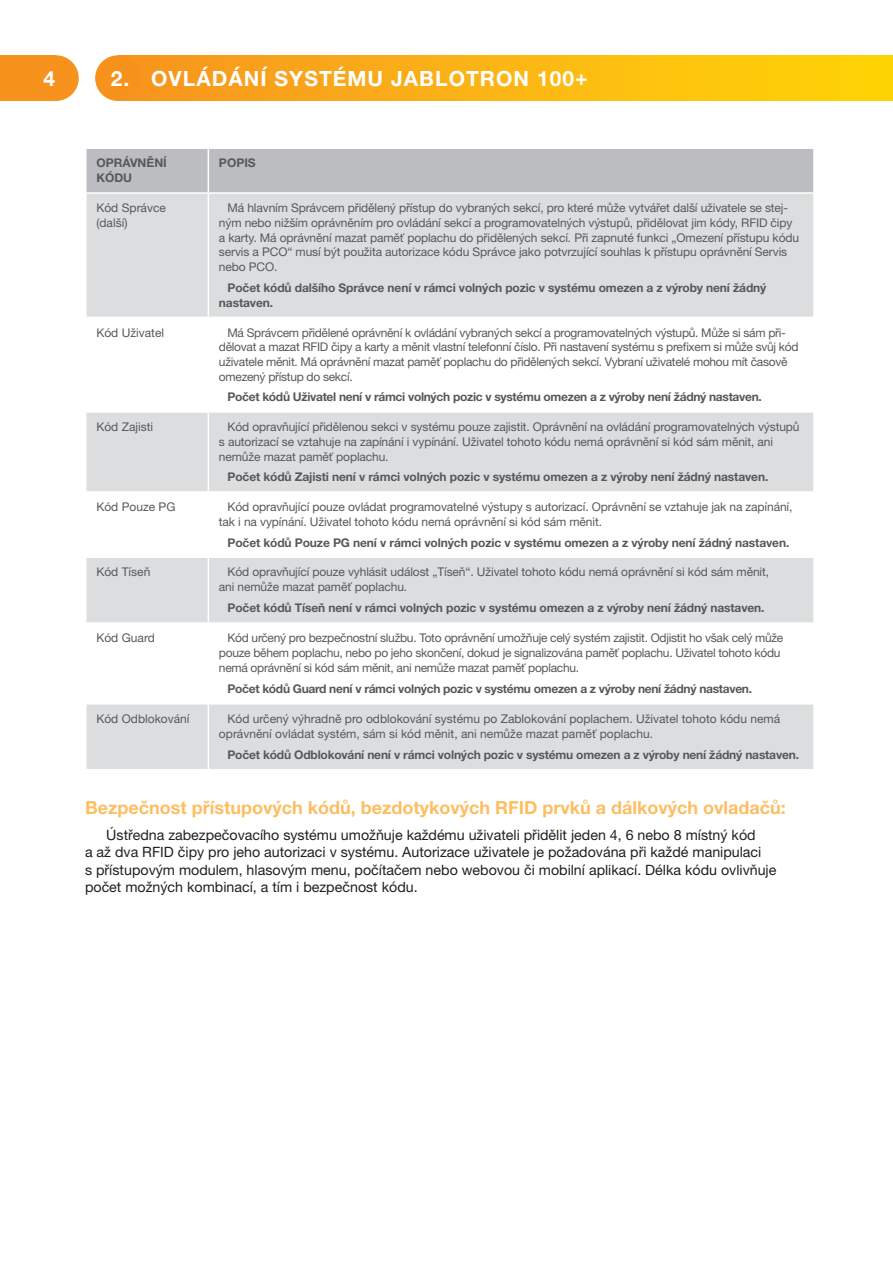
<style>
.page{position:relative;width:893px;height:1263px;background:#fff}
.page>*{position:absolute;margin:0;border:0;box-sizing:border-box;transform-origin:0 0}
.t1{font:700 21px "Helvetica Neue CE";letter-spacing:.05em;color:#fff}
.t2{font:700 18px "Helvetica Neue LT Pro";color:#fdbe62}
.t3{font:14.25px/17.2px "Helvetica Neue LT Pro";color:#231f20}
.t4{font:12px/14.7px "Helvetica Neue LT Pro";letter-spacing:-.01em;color:#57585a}
.t5{font:700 12px/15px "Helvetica Neue LT Pro";letter-spacing:-.01em;color:#57585a}
</style>
<div class="page">
<div style="left:0;top:55px;width:56px;height:46px;background:#f7931d"></div>
<div style="left:33px;top:55px;width:46px;height:46px;background:#f7931d;border-radius:50%"></div>
<div style="left:118px;top:55px;width:775px;height:46px;background:linear-gradient(to right,#f79421,#ffd606)"></div>
<div style="left:95px;top:55px;width:46px;height:46px;background:#f7931d;border-radius:50%"></div>
<div style="left:87px;top:149px;width:726px;height:43px;background:#bcbdc0"></div>
<svg style="left:87px;top:194px;width:726px;height:575px;fill:#dcdddf"></svg>
<hr style="left:208px;top:149px;width:1px;height:43px;background:#fff">
<hr style="left:85px;top:317px;width:123px;height:1px;background:#fff">
<hr style="left:208px;top:194px;width:1px;height:123px;background:#fff">
<hr style="left:208px;top:318px;width:1px;height:93px;background:#fff">
<hr style="left:208px;top:317px;width:607px;height:1px;background:#fff">
<hr style="left:85px;top:411px;width:123px;height:2px;background:#fff">
<hr style="left:208px;top:413px;width:1px;height:78px;background:#fff">
<hr style="left:208px;top:411px;width:607px;height:2px;background:#fff">
<hr style="left:85px;top:491px;width:123px;height:2px;background:#fff">
<hr style="left:208px;top:493px;width:1px;height:63px;background:#fff">
<hr style="left:208px;top:491px;width:607px;height:2px;background:#fff">
<hr style="left:85px;top:556px;width:123px;height:2px;background:#fff">
<hr style="left:85px;top:622px;width:123px;height:2px;background:#fff">
<hr style="left:85px;top:703px;width:123px;height:1px;background:#fff">
<hr style="left:208px;top:558px;width:1px;height:64px;background:#fff">
<hr style="left:208px;top:624px;width:1px;height:79px;background:#fff">
<hr style="left:208px;top:704px;width:1px;height:65px;background:#fff">
<hr style="left:208px;top:556px;width:607px;height:2px;background:#fff">
<hr style="left:208px;top:622px;width:607px;height:2px;background:#fff">
<hr style="left:208px;top:703px;width:607px;height:1px;background:#fff">
<h1 class="t1" style="left:44px;top:71px;width:13px">4</h1>
<h1 class="t1" style="left:111px;top:71px;width:478px">2. OVLÁDÁNÍ SYSTÉMU JABLOTRON 100+</h1>
<p class="t5" style="left:96px;top:157px;width:72px">OPRÁVNĚNÍ<br>KÓDU</p>
<p class="t5" style="left:219px;top:157px;width:38px">POPIS</p>
<p class="t4" style="left:96px;top:202px;width:71px">Kód Správce (další)</p>
<p class="t4" style="left:219px;top:202px;width:582px;text-indent:9px">Má hlavním Správcem přidělený přístup do vybraných sekcí, pro které může vytvářet další uživatele se stej&shy;ným nebo nižším oprávněním pro ovládání sekcí a programovatelných výstupů, přidělovat jim kódy, RFID čipy a karty. Má oprávnění mazat paměť poplachu do přidělených sekcí. Při zapnuté funkci „Omezení přístupu kódu servis a PCO“ musí být použita autorizace kódu Správce jako potvrzující souhlas k přístupu oprávnění Servis nebo PCO.</p>
<p class="t5" style="left:219px;top:282px;width:549px;text-indent:9px">Počet kódů dalšího Správce není v rámci volných pozic v systému omezen a z výroby není žádný nastaven.</p>
<p class="t4" style="left:96px;top:326px;width:69px">Kód Uživatel</p>
<p class="t4" style="left:219px;top:326px;width:581px;text-indent:9px">Má Správcem přidělené oprávnění k ovládání vybraných sekcí a programovatelných výstupů. Může si sám při&shy;dělovat a mazat RFID čipy a karty a měnit vlastní telefonní číslo. Při nastavení systému s prefixem si může svůj kód uživatele měnit. Má oprávnění mazat paměť poplachu do přidělených sekcí. Vybraní uživatelé mohou mít časově omezený přístup do sekcí.</p>
<p class="t5" style="left:227px;top:391px;width:536px">Počet kódů Uživatel není v rámci volných pozic v systému omezen a z výroby není žádný nastaven.</p>
<p class="t4" style="left:96px;top:421px;width:58px">Kód Zajisti</p>
<p class="t4" style="left:219px;top:421px;width:582px;text-indent:9px">Kód opravňující přidělenou sekci v systému pouze zajistit. Oprávnění na ovládání programovatelných výstupů s autorizací se vztahuje na zapínání i vypínání. Uživatel tohoto kódu nemá oprávnění si kód sám měnit, ani nemůže mazat paměť poplachu.</p>
<p class="t5" style="left:227px;top:471px;width:542px">Počet kódů Zajisti není v rámci volných pozic v systému omezen a z výroby není žádný nastaven.</p>
<p class="t4" style="left:96px;top:501px;width:81px">Kód Pouze PG</p>
<p class="t4" style="left:219px;top:501px;width:575px;text-indent:9px">Kód opravňující pouze ovládat programovatelné výstupy s autorizací. Oprávnění se vztahuje jak na zapínání, tak i na vypínání. Uživatel tohoto kódu nemá oprávnění si kód sám měnit.</p>
<p class="t5" style="left:227px;top:536px;width:563px">Počet kódů Pouze PG není v rámci volných pozic v systému omezen a z výroby není žádný nastaven.</p>
<p class="t4" style="left:96px;top:566px;width:56px">Kód Tíseň</p>
<p class="t4" style="left:219px;top:566px;width:552px;text-indent:9px">Kód opravňující pouze vyhlásit událost „Tíseň“. Uživatel tohoto kódu nemá oprávnění si kód sám měnit, ani nemůže mazat paměť poplachu.</p>
<p class="t5" style="left:227px;top:602px;width:539px">Počet kódů Tíseň není v rámci volných pozic v systému omezen a z výroby není žádný nastaven.</p>
<p class="t4" style="left:96px;top:632px;width:60px">Kód Guard</p>
<p class="t4" style="left:219px;top:632px;width:566px;text-indent:9px">Kód určený pro bezpečnostní službu. Toto oprávnění umožňuje celý systém zajistit. Odjistit ho však celý může pouze během poplachu, nebo po jeho skončení, dokud je signalizována paměť poplachu. Uživatel tohoto kódu nemá oprávnění si kód sám měnit, ani nemůže mazat paměť poplachu.</p>
<p class="t5" style="left:227px;top:682px;width:526px">Počet kódů Guard není v rámci volných pozic v systému omezen a z výroby není žádný nastaven.</p>
<p class="t4" style="left:96px;top:713px;width:95px">Kód Odblokování</p>
<p class="t4" style="left:219px;top:712px;width:563px;text-indent:9px">Kód určený výhradně pro odblokování systému po Zablokování poplachem. Uživatel tohoto kódu nemá oprávnění ovládat systém, sám si kód měnit, ani nemůže mazat paměť poplachu.</p>
<p class="t5" style="left:227px;top:748px;width:573px">Počet kódů Odblokování není v rámci volných pozic v systému omezen a z výroby není žádný nastaven.</p>
<h2 class="t2" style="left:85px;top:801px;width:702px">Bezpečnost přístupových kódů, bezdotykových RFID prvků a dálkových ovladačů:</h2>
<p class="t3" style="left:85px;top:828px;width:693px;text-indent:21px">Ústředna zabezpečovacího systému umožňuje každému uživateli přidělit jeden 4, 6 nebo 8 místný kód<br>a až dva RFID čipy pro jeho autorizaci v systému. Autorizace uživatele je požadována při každé manipulaci<br>s přístupovým modulem, hlasovým menu, počítačem nebo webovou či mobilní aplikací. Délka kódu ovlivňuje počet možných kombinací, a tím i bezpečnost kódu.</p>
</div>
